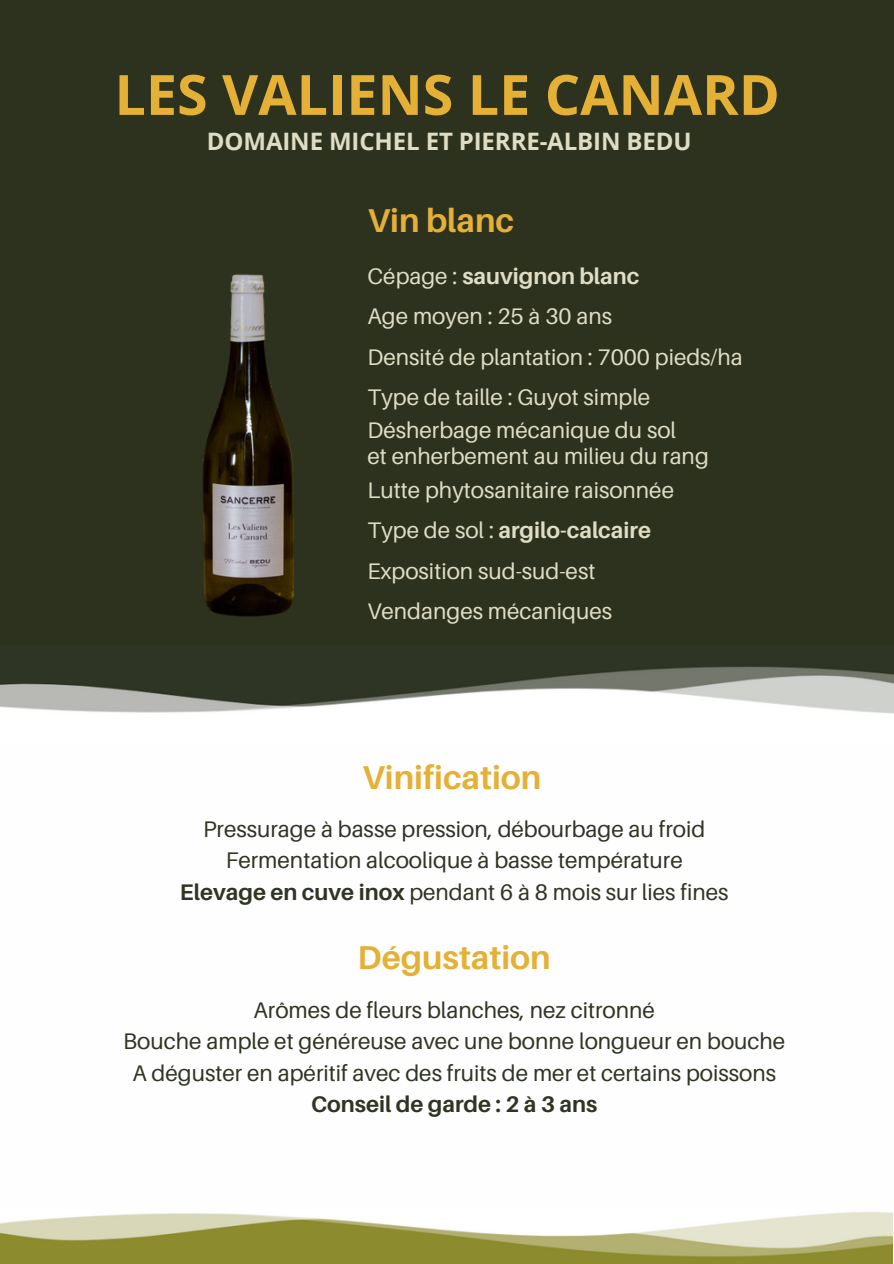
<style>
.page{position:relative;width:894px;height:1264px;background:#fff}
.page>*{position:absolute;margin:0;border:0;box-sizing:border-box;transform-origin:0 0}
.t1{font:700 55.5px "Open Sans";color:#e5b036}
.t2{font:700 33px "Aileron";color:#e5b036}
.t3{font:700 24px "Open Sans";letter-spacing:-.005em;color:#dfdec4}
.t4{font:22.5px "Aileron";color:#2f3524}
.t5{font:22.5px "Aileron";color:#dfdec4}
.t6{font:700 22.5px "Aileron";color:#dfdec4}
.t7{font:700 22.5px "Aileron";color:#2f3524}
.s1{font-weight:400}
.s2{font-weight:700}
</style>
<div class="page">
<img style="left:0;top:1212px;width:892px;height:51px">
<div style="left:0;top:61px;width:893px;height:613px;background:#2d321f"></div>
<div style="left:0;top:0;width:893px;height:121px;background:#2d321f"></div>
<img style="left:0;top:666px;width:893px;height:48px">
<img style="left:203px;top:274px;width:91px;height:343px">
<p class="t1" style="left:114px;top:56px;width:666px">LES VALIENS LE CANARD</p>
<p class="t3" style="left:207px;top:124px;width:486px">DOMAINE MICHEL ET PIERRE-ALBIN BEDU</p>
<p class="t2" style="left:367px;top:200px;width:148px">Vin blanc</p>
<p class="t6" style="left:367px;top:262px;width:273px"><span class="s1">Cépage :</span> sauvignon blanc</p>
<p class="t5" style="left:367px;top:302px;width:246px">Age moyen : 25 à 30 ans</p>
<p class="t5" style="left:367px;top:343px;width:376px">Densité de plantation : 7000 pieds/ha</p>
<p class="t5" style="left:367px;top:383px;width:284px">Type de taille : Guyot simple</p>
<p class="t5" style="left:367px;top:416px;width:310px">Désherbage mécanique du sol</p>
<p class="t5" style="left:367px;top:442px;width:343px">et enherbement au milieu du rang</p>
<p class="t5" style="left:367px;top:476px;width:308px">Lutte phytosanitaire raisonnée</p>
<p class="t6" style="left:367px;top:516px;width:285px"><span class="s1">Type de sol :</span> argilo-calcaire</p>
<p class="t5" style="left:367px;top:557px;width:229px">Exposition sud-sud-est</p>
<p class="t5" style="left:367px;top:597px;width:246px">Vendanges mécaniques</p>
<p class="t2" style="left:362px;top:756px;width:181px">Vinification</p>
<p class="t4" style="left:203px;top:814px;width:503px">Pressurage à basse pression, débourbage au froid</p>
<p class="t4" style="left:226px;top:846px;width:458px">Fermentation alcoolique à basse température</p>
<p class="t4" style="left:180px;top:877px;width:550px"><span class="s2">Elevage en cuve inox</span> pendant 6 à 8 mois sur lies fines</p>
<p class="t2" style="left:357px;top:937px;width:195px">Dégustation</p>
<p class="t4" style="left:253px;top:995px;width:403px">Arômes de fleurs blanches, nez citronné</p>
<p class="t4" style="left:123px;top:1027px;width:663px">Bouche ample et généreuse avec une bonne longueur en bouche</p>
<p class="t4" style="left:132px;top:1058px;width:645px">A déguster en apéritif avec des fruits de mer et certains poissons</p>
<p class="t7" style="left:311px;top:1090px;width:288px">Conseil de garde : 2 à 3 ans</p>
</div>
